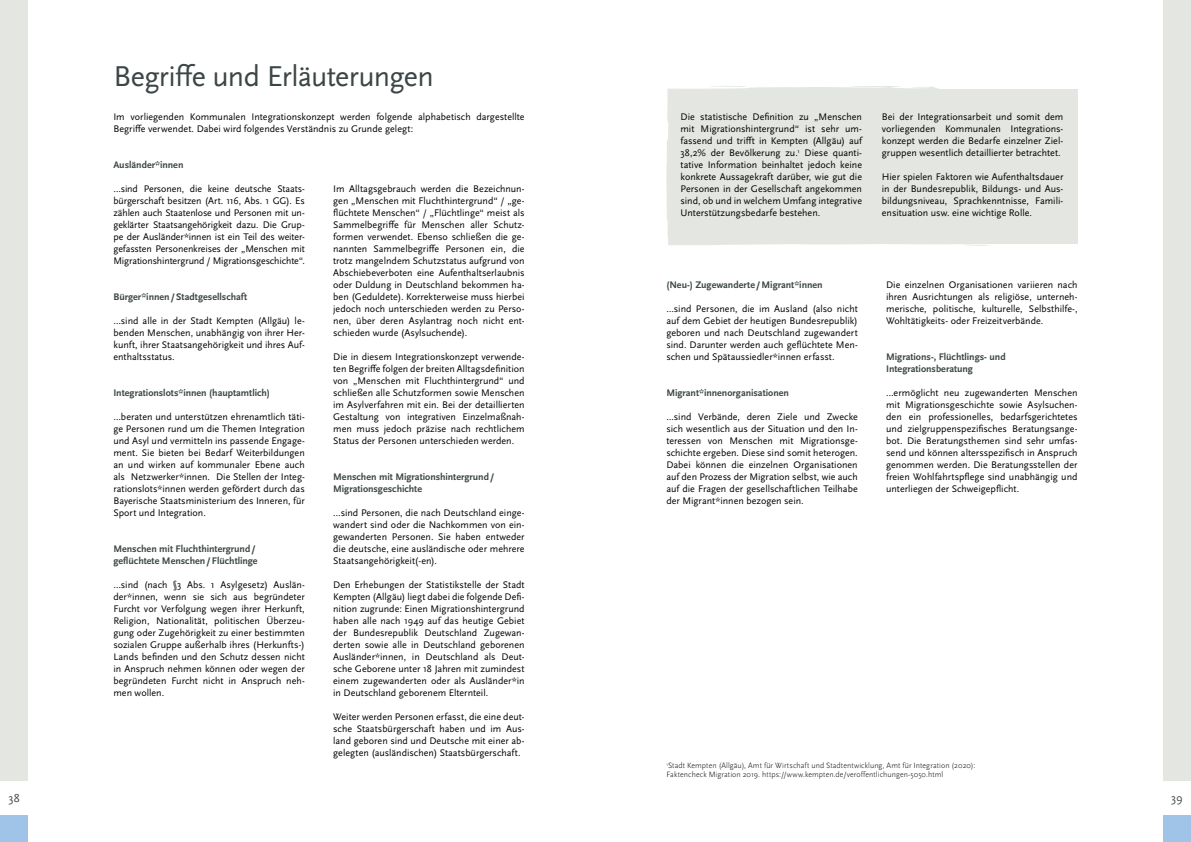
<style>
.page{position:relative;width:1191px;height:842px;background:#fff}
.page>*{position:absolute;margin:0;border:0;box-sizing:border-box;transform-origin:0 0}
.t1{font:30px "Scala Sans Pro";letter-spacing:-.025em;color:#3c4646}
.t2{font:12px "Scala Sans Pro";color:#3c4646}
.t3{font:10px/12px "Scala Sans Pro";color:#000;text-align:justify}
.t4{font:700 10px/12px "Scala Sans Pro";color:#3c4646}
.t5{font:300 8px/9px "Scala Sans Pro";letter-spacing:.01em;color:#000}
</style>
<div class="page">
<div style="left:1162px;top:815px;width:29px;height:27px;background:#a0c4e8"></div>
<div style="left:1162px;top:0;width:29px;height:781px;background:#e3e6e1"></div>
<div style="left:0;top:815px;width:28px;height:27px;background:#a0c4e8"></div>
<div style="left:0;top:0;width:28px;height:781px;background:#e3e6e1"></div>
<svg style="left:970px;top:245px;width:19px;height:1px"></svg>
<div style="left:666px;top:86px;width:410px;height:159px;background:#e3e6e1"></div>
<svg style="left:707px;top:86px;width:42px;height:1px"></svg>
<svg style="left:949px;top:89px;width:82px;height:3px"></svg>
<h1 class="t1" style="left:113px;top:58px;width:322px">Begriffe und Erläuterungen</h1>
<p class="t3" style="left:113px;top:111px;width:413px">Im vorliegenden Kommunalen Integrationskonzept werden folgende alphabetisch dargestellte<br>Begriffe verwendet. Dabei wird folgendes Verständnis zu Grunde gelegt:</p>
<p class="t4" style="left:113px;top:159px;width:72px">Ausländer*innen</p>
<p class="t3" style="left:113px;top:183px;width:193px">…sind Personen, die keine deutsche Staats&shy;bürgerschaft besitzen (Art. 116, Abs. 1 GG). Es zählen auch Staatenlose und Personen mit un&shy;geklärter Staatsangehörigkeit dazu. Die Grup&shy;pe der Ausländer*innen ist ein Teil des weiter&shy;gefassten Personenkreises der „Menschen mit Migrationshintergrund / Migrationsgeschichte“.</p>
<p class="t4" style="left:113px;top:291px;width:135px">Bürger*innen/Stadtgesellschaft</p>
<p class="t3" style="left:113px;top:315px;width:193px">…sind alle in der Stadt Kempten (Allgäu) le&shy;benden Menschen, unabhängig von ihrer Her&shy;kunft, ihrer Staatsangehörigkeit und ihres Auf&shy;enthaltsstatus.</p>
<p class="t4" style="left:113px;top:387px;width:158px">Integrationslots*innen (hauptamtlich)</p>
<p class="t3" style="left:113px;top:411px;width:193px">…beraten und unterstützen ehrenamtlich täti&shy;ge Personen rund um die Themen Integration und Asyl und vermitteln ins passende Engage&shy;ment. Sie bieten bei Bedarf Weiterbildungen an und wirken auf kommunaler Ebene auch als Netzwerker*innen. Die Stellen der Integ&shy;rationslots*innen werden gefördert durch das Bayerische Staatsministerium des Inneren, für Sport und Integration.</p>
<p class="t4" style="left:113px;top:543px;width:146px">Menschen mit Fluchthintergrund/ geflüchtete Menschen/Flüchtlinge</p>
<p class="t3" style="left:113px;top:579px;width:193px">…sind (nach §3 Abs. 1 Asylgesetz) Auslän&shy;der*innen, wenn sie sich aus begründeter Furcht vor Verfolgung wegen ihrer Herkunft, Religion, Nationalität, politischen Überzeu&shy;gung oder Zugehörigkeit zu einer bestimmten sozialen Gruppe außerhalb ihres (Herkunfts-)<br>Lands befinden und den Schutz dessen nicht in Anspruch nehmen können oder wegen der begründeten Furcht nicht in Anspruch neh&shy;men wollen.</p>
<p class="t3" style="left:333px;top:183px;width:193px">Im Alltagsgebrauch werden die Bezeichnun&shy;gen „Menschen mit Fluchthintergrund“ / „ge&shy;flüchtete Menschen“ / „Flüchtlinge“ meist als Sammelbegriffe für Menschen aller Schutz&shy;formen verwendet. Ebenso schließen die ge&shy;nannten Sammelbegriffe Personen ein, die trotz mangelndem Schutzstatus aufgrund von Abschiebeverboten eine Aufenthaltserlaubnis oder Duldung in Deutschland bekommen ha&shy;ben (Geduldete). Korrekterweise muss hierbei jedoch noch unterschieden werden zu Perso&shy;nen, über deren Asylantrag noch nicht ent&shy;schieden wurde (Asylsuchende).</p>
<p class="t3" style="left:333px;top:351px;width:193px">Die in diesem Integrationskonzept verwende&shy;ten Begriffe folgen der breiten Alltagsdefinition von „Menschen mit Fluchthintergrund“ und schließen alle Schutzformen sowie Menschen im Asylverfahren mit ein. Bei der detaillierten Gestaltung von integrativen Einzelmaßnah&shy;men muss jedoch präzise nach rechtlichem Status der Personen unterschieden werden.</p>
<p class="t4" style="left:333px;top:471px;width:163px">Menschen mit Migrationshintergrund/<br>Migrationsgeschichte</p>
<p class="t3" style="left:333px;top:507px;width:193px">…sind Personen, die nach Deutschland einge&shy;wandert sind oder die Nachkommen von ein&shy;gewanderten Personen. Sie haben entweder die deutsche, eine ausländische oder mehrere Staatsangehörigkeit(-en).</p>
<p class="t3" style="left:333px;top:579px;width:193px">Den Erhebungen der Statistikstelle der Stadt Kempten (Allgäu) liegt dabei die folgende Defi&shy;nition zugrunde: Einen Migrationshintergrund haben alle nach 1949 auf das heutige Gebiet der Bundesrepublik Deutschland Zugewan&shy;derten sowie alle in Deutschland geborenen Ausländer*innen, in Deutschland als Deut&shy;sche Geborene unter 18 Jahren mit zumindest einem zugewanderten oder als Ausländer*in in Deutschland geborenem Elternteil.</p>
<p class="t3" style="left:333px;top:711px;width:193px">Weiter werden Personen erfasst, die eine deut&shy;sche Staatsbürgerschaft haben und im Aus&shy;land geboren sind und Deutsche mit einer ab&shy;gelegten (ausländischen) Staatsbürgerschaft.</p>
<p class="t3" style="left:680px;top:111px;width:183px">Die statistische Definition zu „Menschen mit Migrationshintergrund“ ist sehr um&shy;fassend und trifft in Kempten (Allgäu) auf 38,2% der Bevölkerung zu.<sup>1</sup> Diese quanti&shy;tative Information beinhaltet jedoch keine konkrete Aussagekraft darüber, wie gut die Personen in der Gesellschaft angekommen sind, ob und in welchem Umfang integrative Unterstützungsbedarfe bestehen.</p>
<p class="t3" style="left:882px;top:111px;width:183px">Bei der Integrationsarbeit und somit dem vorliegenden Kommunalen Integrations&shy;konzept werden die Bedarfe einzelner Ziel&shy;gruppen wesentlich detaillierter betrachtet.</p>
<p class="t3" style="left:882px;top:171px;width:183px">Hier spielen Faktoren wie Aufenthaltsdauer in der Bundesrepublik, Bildungs- und Aus&shy;bildungsniveau, Sprachkenntnisse, Famili&shy;ensituation usw. eine wichtige Rolle.</p>
<p class="t4" style="left:666px;top:279px;width:158px">(Neu-) Zugewanderte/Migrant*innen</p>
<p class="t3" style="left:666px;top:303px;width:193px">…sind Personen, die im Ausland (also nicht auf dem Gebiet der heutigen Bundesrepublik) geboren und nach Deutschland zugewandert sind. Darunter werden auch geflüchtete Men&shy;schen und Spätaussiedler*innen erfasst.</p>
<p class="t4" style="left:666px;top:387px;width:124px">Migrant*innenorganisationen</p>
<p class="t3" style="left:666px;top:411px;width:193px">…sind Verbände, deren Ziele und Zwecke sich wesentlich aus der Situation und den In&shy;teressen von Menschen mit Migrationsge&shy;schichte ergeben. Diese sind somit heterogen.<br>Dabei können die einzelnen Organisationen auf den Prozess der Migration selbst, wie auch auf die Fragen der gesellschaftlichen Teilhabe der Migrant*innen bezogen sein.</p>
<p class="t3" style="left:886px;top:279px;width:193px">Die einzelnen Organisationen variieren nach ihren Ausrichtungen als religiöse, unterneh&shy;merische, politische, kulturelle, Selbsthilfe-, Wohltätigkeits- oder Freizeitverbände.</p>
<p class="t4" style="left:886px;top:351px;width:121px">Migrations-, Flüchtlings- und<br>Integrationsberatung</p>
<p class="t3" style="left:886px;top:387px;width:193px">…ermöglicht neu zugewanderten Menschen mit Migrationsgeschichte sowie Asylsuchen&shy;den ein professionelles, bedarfsgerichtetes und zielgruppenspezifisches Beratungsange&shy;bot. Die Beratungsthemen sind sehr umfas&shy;send und können altersspezifisch in Anspruch genommen werden. Die Beratungsstellen der freien Wohlfahrtspflege sind unabhängig und unterliegen der Schweigepflicht.</p>
<p class="t5" style="left:666px;top:761px;width:310px"><sup>1</sup>Stadt Kempten (Allgäu), Amt für Wirtschaft und Stadtentwicklung, Amt für Integration (2020):<br>Faktencheck Migration 2019. https://www.kempten.de/veroffentlichungen-5050.html</p>
<p class="t2" style="left:9px;top:791px;width:13px">38</p>
<p class="t2" style="left:1171px;top:791px;width:13px">39</p>
</div>
